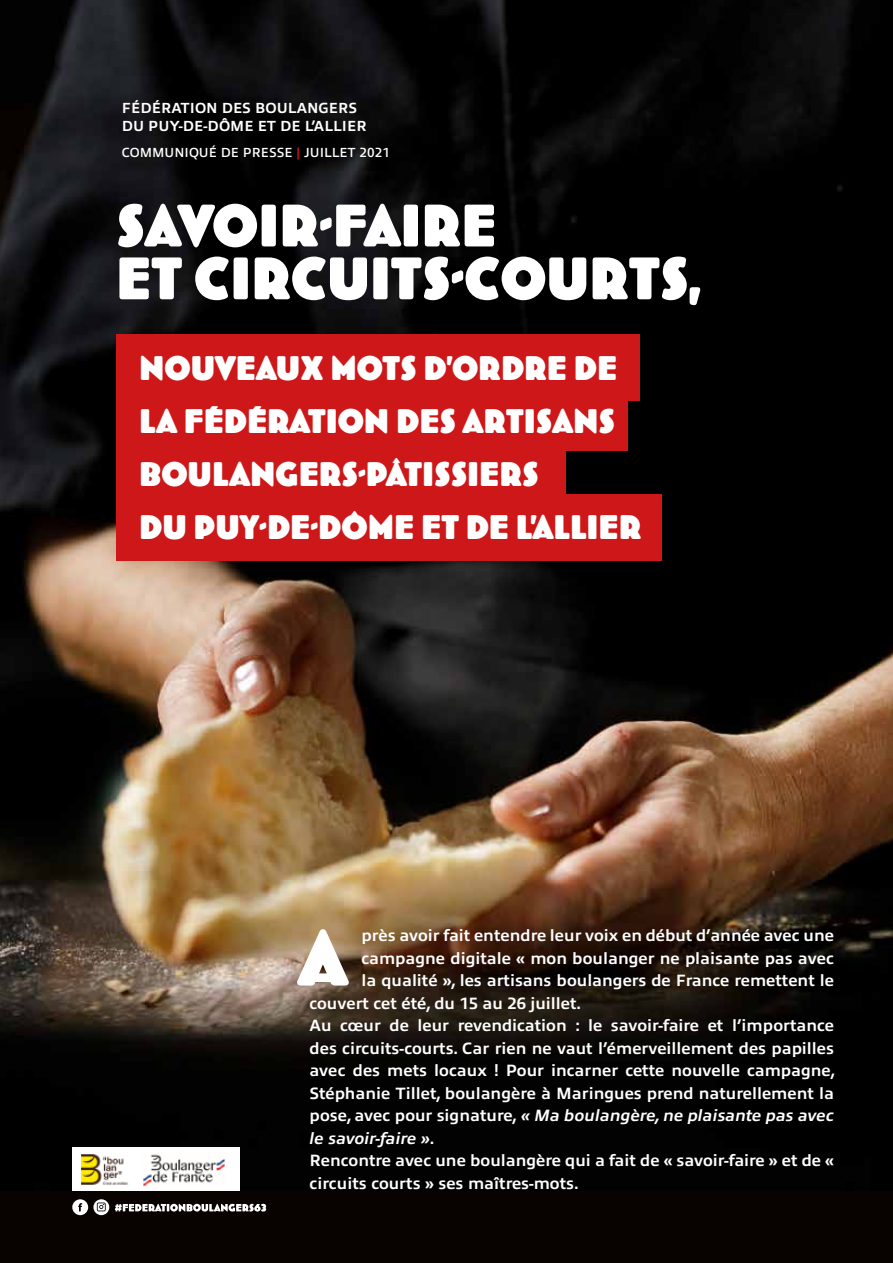
<style>
.page{position:relative;width:893px;height:1263px;background:#080300}
.page>*{position:absolute;margin:0;border:0;box-sizing:border-box;transform-origin:0 0}
.t1{font:57px/52.8px "Bovine Round MVB";color:#fff}
.t2{font:32.55px/52.8px "Bovine Round MVB";color:#fff}
.t3{font:700 16.5px "Allumi Std";color:#fff}
.t4{font:italic 700 16.5px "Allumi Std";color:#fff}
.t5{font:700 14.7px/17.7px "Allumi Std";color:#fff}
.t6{font:600 13.35px "Allumi Std";color:#fff}
.s1{font-weight:700;color:#cd1719}
.s2{font-style:normal}
</style>
<div class="page">
<img style="left:0;top:0;width:893px;height:1044px">
<div style="left:116px;top:334px;width:523px;height:66px;background:#cd1719"></div>
<div style="left:116px;top:385px;width:512px;height:66px;background:#cd1719"></div>
<div style="left:116px;top:442px;width:450px;height:66px;background:#cd1719"></div>
<div style="left:116px;top:494px;width:546px;height:67px;background:#cd1719"></div>
<div style="left:72px;top:1147px;width:168px;height:44px;background:#fff"></div>
<img style="left:143px;top:1154px;width:82px;height:33px">
<img style="left:81px;top:1154px;width:47px;height:30px">
<svg style="left:72px;top:1199px;width:37px;height:16px"></svg>
<svg style="left:115px;top:1204px;width:151px;height:7px"></svg>
<svg style="left:297px;top:929px;width:52px;height:56px;background:#d2c5b6"></svg>
<p class="t5" style="left:122px;top:99px;width:246px">FÉDÉRATION DES BOULANGERS<br>DU PUY-DE-DÔME ET DE L’ALLIER</p>
<p class="t6" style="left:122px;top:145px;width:269px">COMMUNIQUÉ DE PRESSE <span class="s1">|</span> JUILLET 2021</p>
<h1 class="t1" style="left:116px;top:202px;width:587px">SAVOIR-FAIRE<br>ET CIRCUITS-COURTS,</h1>
<h2 class="t2" style="left:139px;top:343px;width:504px">NOUVEAUX MOTS D’ORDRE DE<br>LA FÉDÉRATION DES ARTISANS<br>BOULANGERS-PÂTISSIERS<br>DU PUY-DE-DÔME ET DE L’ALLIER</h2>
<p class="t3" style="left:361px;top:926px;width:474px">près avoir fait entendre leur voix en début d’année avec une</p>
<p class="t3" style="left:361px;top:949px;width:474px">campagne digitale « mon boulanger ne plaisante pas avec</p>
<p class="t3" style="left:361px;top:971px;width:474px">la qualité », les artisans boulangers de France remettent le</p>
<p class="t3" style="left:310px;top:994px;width:273px">couvert cet été, du 15 au 26 juillet.</p>
<p class="t3" style="left:310px;top:1016px;width:526px">Au cœur de leur revendication : le savoir-faire et l’importance</p>
<p class="t3" style="left:310px;top:1039px;width:526px">des circuits-courts. Car rien ne vaut l’émerveillement des papilles</p>
<p class="t3" style="left:310px;top:1062px;width:527px">avec des mets locaux ! Pour incarner cette nouvelle campagne,</p>
<p class="t3" style="left:310px;top:1084px;width:526px">Stéphanie Tillet, boulangère à Maringues prend naturellement la</p>
<p class="t4" style="left:310px;top:1107px;width:526px"><span class="s2">pose, avec pour signature,</span> « Ma boulangère, ne plaisante pas avec</p>
<p class="t4" style="left:310px;top:1129px;width:126px">le savoir-faire »<span class="s2">.</span></p>
<p class="t3" style="left:310px;top:1152px;width:526px">Rencontre avec une boulangère qui a fait de « savoir-faire » et de «</p>
<p class="t3" style="left:310px;top:1174px;width:271px">circuits courts » ses maîtres-mots.</p>
</div>
